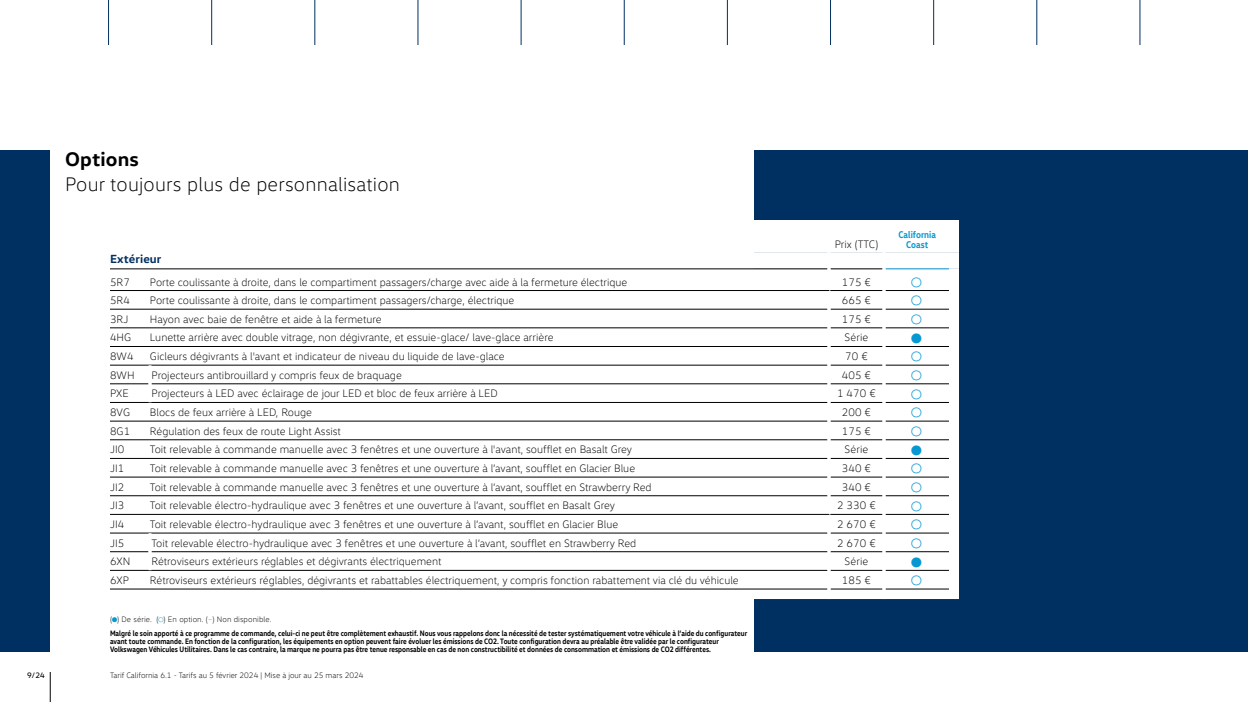
<style>
.page{position:relative;width:1248px;height:702px;background:#fff}
.page>*{position:absolute;margin:0;border:0;box-sizing:border-box;transform-origin:0 0}
.t1{font:300 20px "VW Head";letter-spacing:.01em;color:#000}
.t2{font:700 20px "VW Head";letter-spacing:.01em;color:#000}
.t3{font:700 12px "VW Head";letter-spacing:.01em;color:#003061}
.t4{font:300 11px "VW Head";color:#000}
.t5{font:700 10px/10px "VW Head";color:#0798d1;text-align:center;scale:.85 1}
.t6{font:700 8px/14px "VW Head";color:#000;scale:.84 1}
.t7{font:300 8px "VW Head";color:#000}
.t8{font:8px "VW Head";color:#000}
.s1{font-weight:300}
.s2{font-weight:300;color:#0798d1}
</style>
<div class="page">
<hr style="left:50px;top:672px;width:1px;height:30px;background:#000">
<div style="left:0;top:150px;width:50px;height:502px;background:#003061"></div>
<div style="left:754px;top:150px;width:494px;height:502px;background:#003061"></div>
<div style="left:754px;top:220px;width:205px;height:33px;background:#fff"></div>
<svg style="left:828px;top:220px;width:2px;height:10px"></svg>
<hr style="left:828px;top:230px;width:2px;height:23px;background:#fff">
<hr style="left:882px;top:220px;width:4px;height:10px;background:#fff">
<hr style="left:882px;top:230px;width:4px;height:23px;background:#fff">
<hr style="left:108px;top:0;width:1px;height:45px;background:#003061">
<hr style="left:211px;top:0;width:1px;height:45px;background:#003061">
<hr style="left:315px;top:0;width:1px;height:45px;background:#003061">
<hr style="left:418px;top:0;width:1px;height:45px;background:#003061">
<hr style="left:521px;top:0;width:1px;height:45px;background:#003061">
<hr style="left:624px;top:0;width:1px;height:45px;background:#003061">
<hr style="left:727px;top:0;width:1px;height:45px;background:#003061">
<hr style="left:933px;top:0;width:1px;height:45px;background:#003061">
<hr style="left:830px;top:0;width:1px;height:45px;background:#003061">
<hr style="left:1037px;top:0;width:1px;height:45px;background:#003061">
<hr style="left:1140px;top:0;width:1px;height:45px;background:#003061">
<svg style="left:110px;top:253px;width:849px;height:346px"></svg>
<h1 class="t2" style="left:65px;top:146px;width:75px">Options</h1>
<h1 class="t1" style="left:65px;top:172px;width:336px">Pour toujours plus de personnalisation</h1>
<p class="t4" style="left:835px;top:238px;width:45px">Prix (TTC)</p>
<p class="t5" style="left:898px;top:229px;width:46px">California<br>Coast</p>
<p class="t3" style="left:110px;top:251px;width:53px">Extérieur</p>
<p class="t4" style="left:110px;top:275px;width:21px">5R7</p>
<p class="t4" style="left:150px;top:275px;width:479px">Porte coulissante à droite, dans le compartiment passagers/charge avec aide à la fermeture électrique</p>
<p class="t4" style="left:842px;top:275px;width:31px">175 €</p>
<p class="t4" style="left:110px;top:294px;width:21px">5R4</p>
<p class="t4" style="left:150px;top:294px;width:366px">Porte coulissante à droite, dans le compartiment passagers/charge, électrique</p>
<p class="t4" style="left:842px;top:294px;width:31px">665 €</p>
<p class="t4" style="left:110px;top:313px;width:20px">3RJ</p>
<p class="t4" style="left:150px;top:313px;width:233px">Hayon avec baie de fenêtre et aide à la fermeture</p>
<p class="t4" style="left:842px;top:313px;width:31px">175 €</p>
<p class="t4" style="left:110px;top:331px;width:23px">4HG</p>
<p class="t4" style="left:150px;top:331px;width:405px">Lunette arrière avec double vitrage, non dégivrante, et essuie-glace/ lave-glace arrière</p>
<p class="t4" style="left:845px;top:331px;width:25px">Série</p>
<p class="t4" style="left:110px;top:350px;width:25px">8W4</p>
<p class="t4" style="left:150px;top:350px;width:356px">Gicleurs dégivrants à l'avant et indicateur de niveau du liquide de lave-glace</p>
<p class="t4" style="left:845px;top:350px;width:24px">70 €</p>
<p class="t4" style="left:110px;top:369px;width:26px">8WH</p>
<p class="t4" style="left:152px;top:369px;width:252px">Projecteurs antibrouillard y compris feux de braquage</p>
<p class="t4" style="left:842px;top:369px;width:31px">405 €</p>
<p class="t4" style="left:110px;top:387px;width:20px">PXE</p>
<p class="t4" style="left:152px;top:387px;width:348px">Projecteurs à LED avec éclairage de jour LED et bloc de feux arrière à LED</p>
<p class="t4" style="left:837px;top:387px;width:40px">1 470 €</p>
<p class="t4" style="left:110px;top:406px;width:22px">8VG</p>
<p class="t4" style="left:150px;top:406px;width:164px">Blocs de feux arrière à LED, Rouge</p>
<p class="t4" style="left:842px;top:406px;width:31px">200 €</p>
<p class="t4" style="left:110px;top:425px;width:22px">8G1</p>
<p class="t4" style="left:150px;top:425px;width:193px">Régulation des feux de route Light Assist</p>
<p class="t4" style="left:842px;top:425px;width:31px">175 €</p>
<p class="t4" style="left:110px;top:443px;width:16px">JI0</p>
<p class="t4" style="left:150px;top:443px;width:484px">Toit relevable à commande manuelle avec 3 fenêtres et une ouverture à l'avant, soufflet en Basalt Grey</p>
<p class="t4" style="left:845px;top:443px;width:25px">Série</p>
<p class="t4" style="left:110px;top:462px;width:16px">JI1</p>
<p class="t4" style="left:150px;top:462px;width:487px">Toit relevable à commande manuelle avec 3 fenêtres et une ouverture à l’avant, soufflet en Glacier Blue</p>
<p class="t4" style="left:842px;top:462px;width:31px">340 €</p>
<p class="t4" style="left:110px;top:481px;width:16px">JI2</p>
<p class="t4" style="left:150px;top:481px;width:503px">Toit relevable à commande manuelle avec 3 fenêtres et une ouverture à l’avant, soufflet en Strawberry Red</p>
<p class="t4" style="left:842px;top:481px;width:31px">340 €</p>
<p class="t4" style="left:110px;top:499px;width:16px">JI3</p>
<p class="t4" style="left:150px;top:499px;width:467px">Toit relevable électro-hydraulique avec 3 fenêtres et une ouverture à l’avant, soufflet en Basalt Grey</p>
<p class="t4" style="left:837px;top:499px;width:40px">2 330 €</p>
<p class="t4" style="left:110px;top:518px;width:16px">JI4</p>
<p class="t4" style="left:150px;top:518px;width:470px">Toit relevable électro-hydraulique avec 3 fenêtres et une ouverture à l’avant, soufflet en Glacier Blue</p>
<p class="t4" style="left:837px;top:518px;width:40px">2 670 €</p>
<p class="t4" style="left:110px;top:536px;width:16px">JI5</p>
<p class="t4" style="left:152px;top:536px;width:486px">Toit relevable électro-hydraulique avec 3 fenêtres et une ouverture à l’avant, soufflet en Strawberry Red</p>
<p class="t4" style="left:837px;top:536px;width:40px">2 670 €</p>
<p class="t4" style="left:110px;top:555px;width:22px">6XN</p>
<p class="t4" style="left:152px;top:555px;width:291px">Rétroviseurs extérieurs réglables et dégivrants électriquement</p>
<p class="t4" style="left:845px;top:555px;width:25px">Série</p>
<p class="t4" style="left:110px;top:574px;width:21px">6XP</p>
<p class="t4" style="left:150px;top:574px;width:590px">Rétroviseurs extérieurs réglables, dégivrants et rabattables électriquement, y compris fonction rabattement via clé du véhicule</p>
<p class="t4" style="left:842px;top:574px;width:31px">185 €</p>
<p class="t6" style="left:110px;top:612px;width:760px"><span class="s1">( ) De série. ( ) En option. (</span><span class="s2">–</span><span class="s1">) Non disponible.<br></span>Malgré le soin apporté à ce programme de commande, celui-ci ne peut être complètement exhaustif. Nous vous rappelons donc la nécessité de tester systématiquement votre véhicule à l’aide du configurateur</p>
<p class="t6" style="left:110px;top:637px;width:726px;line-height:8px">avant toute commande. En fonction de la configuration, les équipements en option peuvent faire évoluer les émissions de CO2. Toute configuration devra au préalable être validée par le configurateur<br>Volkswagen Véhicules Utilitaires. Dans le cas contraire, la marque ne pourra pas être tenue responsable en cas de non constructibilité et données de consommation et émissions de CO2 différentes.</p>
<p class="t8" style="left:27px;top:671px;width:19px">9/24</p>
<p class="t7" style="left:110px;top:671px;width:255px">Tarif California 6.1 - Tarifs au 5 février 2024 | Mise à jour au 25 mars 2024</p>
</div>
